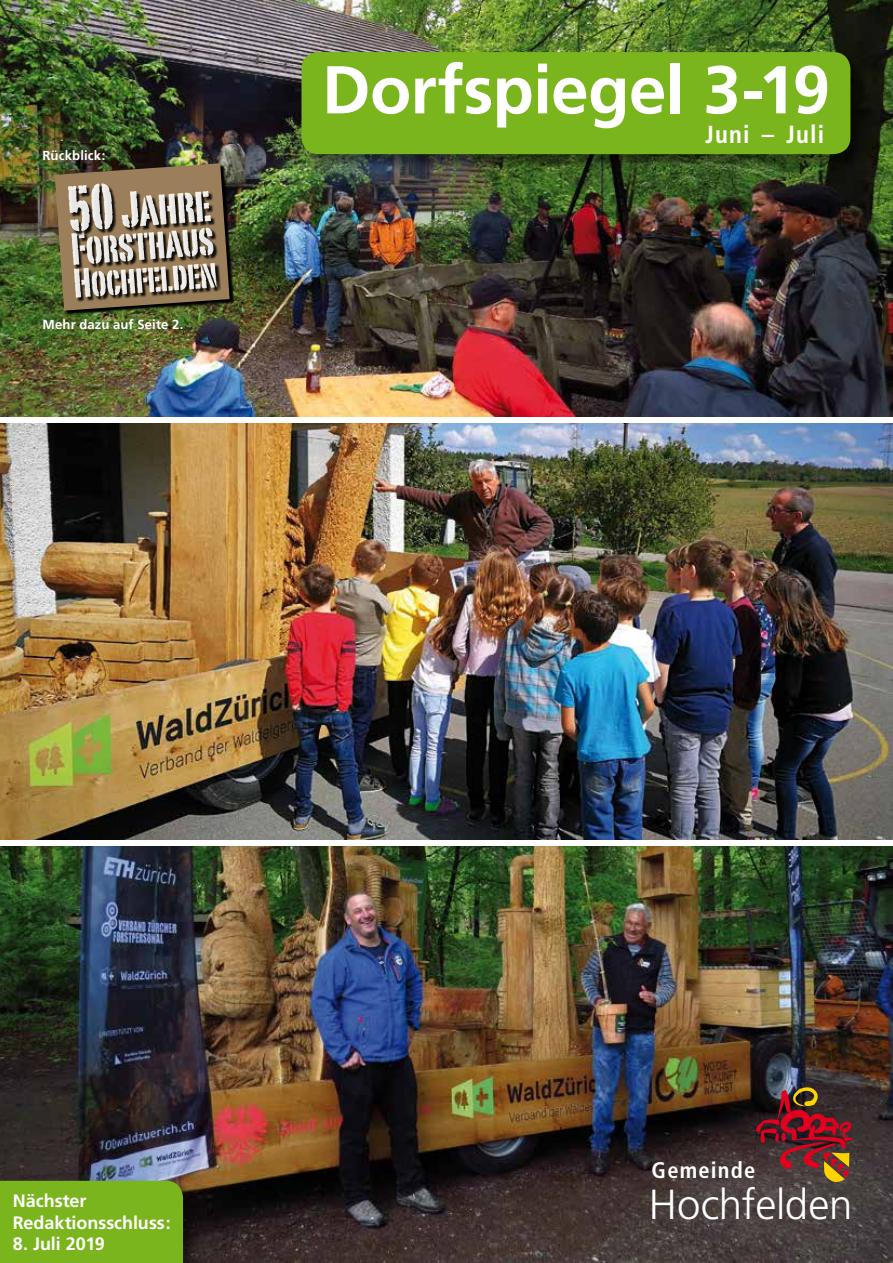
<style>
.page{position:relative;width:893px;height:1263px;background:#fff}
.page>*{position:absolute;margin:0;border:0;box-sizing:border-box;transform-origin:0 0}
.t1{font:700 67.5px "Frutiger";letter-spacing:-.01em;color:#fff}
.t2{font:300 42px "Frutiger";letter-spacing:-.01em;color:#fff}
.t3{font:700 condensed 24.75px "Frutiger";letter-spacing:.05em;color:#fff}
.t4{font:700 condensed 22.5px "Frutiger";letter-spacing:.055em;color:#fff}
.t5{font:700 18px/21.6px "Frutiger";color:#fff}
.t6{font:700 13.2px "Frutiger";letter-spacing:.01em;color:#fff}
</style>
<div class="page">
<img style="left:0;top:0;width:893px;height:417px">
<img style="left:0;top:423px;width:893px;height:417px">
<img style="left:0;top:846px;width:893px;height:417px">
<svg style="left:756px;top:1087px;width:96px;height:95px"></svg>
<div style="left:0;top:1180px;width:201px;height:83px;background:#000;opacity:.5"></div>
<div style="left:0;top:1181px;width:183px;height:82px;background:#7ab51d"></div>
<div style="left:301px;top:52px;width:568px;height:120px;background:#000;opacity:.5"></div>
<div style="left:301px;top:52px;width:549px;height:102px;background:#7ab51d;border-radius:17px"></div>
<svg style="left:56px;top:164px;width:178px;height:151px"></svg>
<svg style="left:55px;top:163px;width:175px;height:148px"></svg>
<p class="t6" style="left:43px;top:148px;width:64px">Rückblick:</p>
<p class="t6" style="left:43px;top:316px;width:143px">Mehr dazu auf Seite 2.</p>
<h1 class="t1" style="left:322px;top:50px;width:510px">Dorfspiegel 3-19</h1>
<h3 class="t3" style="left:705px;top:119px;width:121px">Juni – Juli</h3>
<p class="t5" style="left:13px;top:1190px;width:159px">Nächster<br>Redaktionsschluss:</p>
<p class="t5" style="left:13px;top:1233px;width:94px">8. Juli 2019</p>
<p class="t4" style="left:652px;top:1157px;width:105px">Gemeinde</p>
<h2 class="t2" style="left:649px;top:1181px;width:205px">Hochfelden</h2>
</div>
